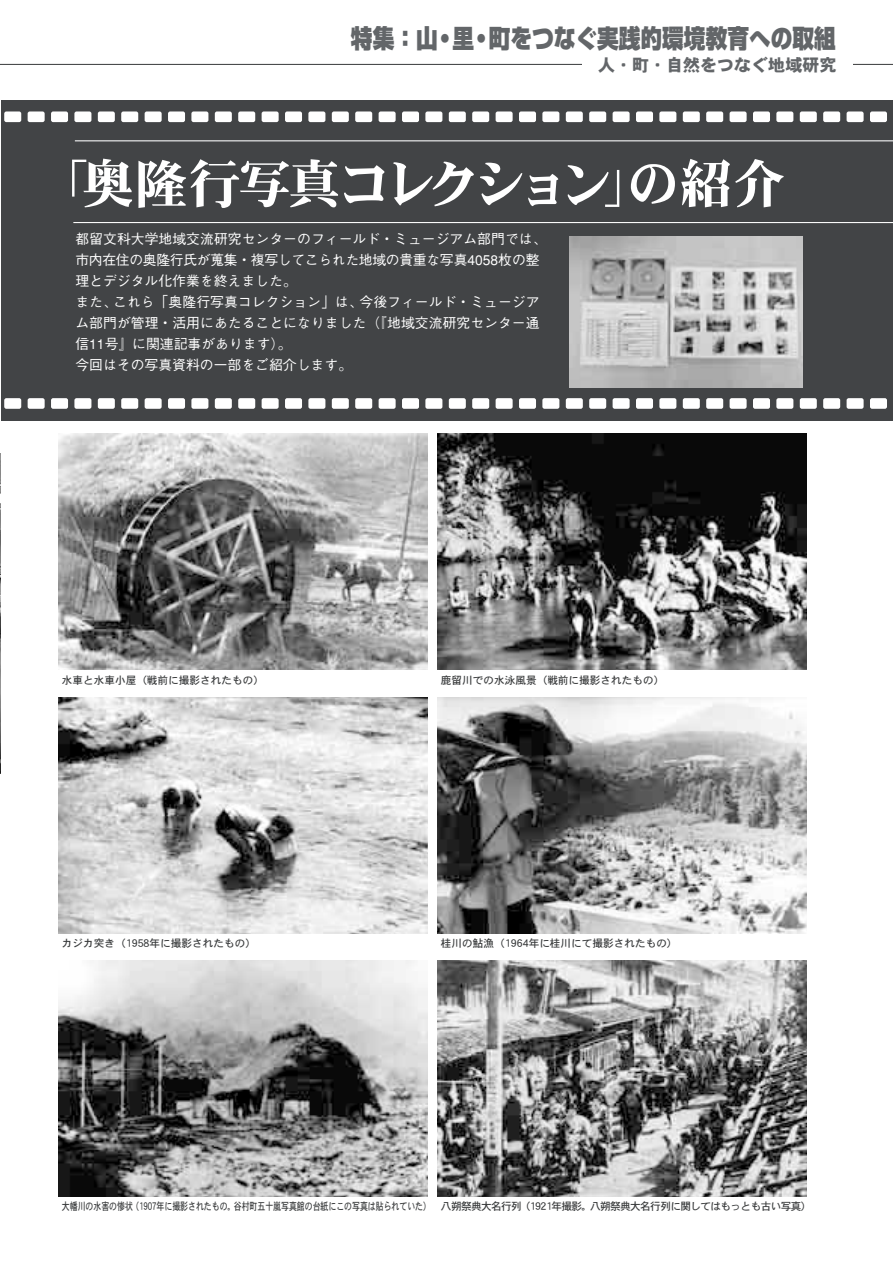
<style>
.page{position:relative;width:893px;height:1263px;background:#fff}
.page>*{position:absolute;margin:0;border:0;box-sizing:border-box;transform-origin:0 0}
.t1{font:53.1px "DFPHS Mincho CID W9";letter-spacing:-.065em;color:#fff}
.t2{font:900 25.5px "Shin Go";color:#636669;scale:.85 1}
.t3{font:16.95px "DFPHS Gothic CID W9";color:#636669}
.t4{font:500 13.8px/21px "Gothic BBB";color:#fff}
.t5{font:10.65px "DFPHS Gothic CID W5";letter-spacing:-.01em;color:#383a3b;scale:.75 1}
.t6{font:10.65px "DFPHS Gothic CID W5";letter-spacing:-.01em;color:#383a3b}
.s1{font-family:"DFPHS Mincho CID W5"}
</style>
<div class="page">
<div style="left:2px;top:101px;width:890px;height:320px;background:#424446"></div>
<hr style="left:75px;top:140px;width:817px;height:1px;background:#fff">
<hr style="left:73px;top:222px;width:819px;height:1px;background:#fff">
<div style="left:4px;top:111px;width:17px;height:11px;background:#fff;border-radius:2px"></div>
<div style="left:28px;top:111px;width:17px;height:11px;background:#fff;border-radius:2px"></div>
<div style="left:51px;top:111px;width:17px;height:11px;background:#fff;border-radius:2px"></div>
<div style="left:74px;top:111px;width:17px;height:11px;background:#fff;border-radius:2px"></div>
<div style="left:98px;top:111px;width:17px;height:11px;background:#fff;border-radius:2px"></div>
<div style="left:121px;top:111px;width:17px;height:11px;background:#fff;border-radius:2px"></div>
<div style="left:145px;top:111px;width:17px;height:11px;background:#fff;border-radius:2px"></div>
<div style="left:168px;top:111px;width:17px;height:11px;background:#fff;border-radius:2px"></div>
<div style="left:191px;top:111px;width:17px;height:11px;background:#fff;border-radius:2px"></div>
<div style="left:215px;top:111px;width:17px;height:11px;background:#fff;border-radius:2px"></div>
<div style="left:238px;top:111px;width:17px;height:11px;background:#fff;border-radius:2px"></div>
<div style="left:261px;top:111px;width:17px;height:11px;background:#fff;border-radius:2px"></div>
<div style="left:285px;top:111px;width:17px;height:11px;background:#fff;border-radius:2px"></div>
<div style="left:308px;top:111px;width:17px;height:11px;background:#fff;border-radius:2px"></div>
<div style="left:332px;top:111px;width:17px;height:11px;background:#fff;border-radius:2px"></div>
<div style="left:355px;top:111px;width:17px;height:11px;background:#fff;border-radius:2px"></div>
<div style="left:378px;top:111px;width:17px;height:11px;background:#fff;border-radius:2px"></div>
<div style="left:402px;top:111px;width:17px;height:11px;background:#fff;border-radius:2px"></div>
<div style="left:425px;top:111px;width:17px;height:11px;background:#fff;border-radius:2px"></div>
<div style="left:449px;top:111px;width:17px;height:11px;background:#fff;border-radius:2px"></div>
<div style="left:472px;top:111px;width:17px;height:11px;background:#fff;border-radius:2px"></div>
<div style="left:495px;top:111px;width:17px;height:11px;background:#fff;border-radius:2px"></div>
<div style="left:519px;top:111px;width:17px;height:11px;background:#fff;border-radius:2px"></div>
<div style="left:542px;top:111px;width:17px;height:11px;background:#fff;border-radius:2px"></div>
<div style="left:565px;top:111px;width:18px;height:11px;background:#fff;border-radius:2px"></div>
<div style="left:589px;top:111px;width:17px;height:11px;background:#fff;border-radius:2px"></div>
<div style="left:612px;top:111px;width:17px;height:11px;background:#fff;border-radius:2px"></div>
<div style="left:636px;top:111px;width:17px;height:11px;background:#fff;border-radius:2px"></div>
<div style="left:659px;top:111px;width:17px;height:11px;background:#fff;border-radius:2px"></div>
<div style="left:682px;top:111px;width:17px;height:11px;background:#fff;border-radius:2px"></div>
<div style="left:706px;top:111px;width:17px;height:11px;background:#fff;border-radius:2px"></div>
<div style="left:729px;top:111px;width:17px;height:11px;background:#fff;border-radius:2px"></div>
<div style="left:753px;top:111px;width:17px;height:11px;background:#fff;border-radius:2px"></div>
<div style="left:776px;top:111px;width:17px;height:11px;background:#fff;border-radius:2px"></div>
<div style="left:799px;top:111px;width:17px;height:11px;background:#fff;border-radius:2px"></div>
<div style="left:823px;top:111px;width:17px;height:11px;background:#fff;border-radius:2px"></div>
<div style="left:846px;top:111px;width:17px;height:11px;background:#fff;border-radius:2px"></div>
<div style="left:870px;top:111px;width:17px;height:11px;background:#fff;border-radius:2px"></div>
<div style="left:4px;top:398px;width:17px;height:11px;background:#fff;border-radius:2px"></div>
<div style="left:28px;top:398px;width:17px;height:11px;background:#fff;border-radius:2px"></div>
<div style="left:51px;top:398px;width:17px;height:11px;background:#fff;border-radius:2px"></div>
<div style="left:74px;top:398px;width:17px;height:11px;background:#fff;border-radius:2px"></div>
<div style="left:98px;top:398px;width:17px;height:11px;background:#fff;border-radius:2px"></div>
<div style="left:121px;top:398px;width:17px;height:11px;background:#fff;border-radius:2px"></div>
<div style="left:145px;top:398px;width:17px;height:11px;background:#fff;border-radius:2px"></div>
<div style="left:168px;top:398px;width:17px;height:11px;background:#fff;border-radius:2px"></div>
<div style="left:191px;top:398px;width:17px;height:11px;background:#fff;border-radius:2px"></div>
<div style="left:215px;top:398px;width:17px;height:11px;background:#fff;border-radius:2px"></div>
<div style="left:238px;top:398px;width:17px;height:11px;background:#fff;border-radius:2px"></div>
<div style="left:261px;top:398px;width:17px;height:11px;background:#fff;border-radius:2px"></div>
<div style="left:285px;top:398px;width:17px;height:11px;background:#fff;border-radius:2px"></div>
<div style="left:308px;top:398px;width:17px;height:11px;background:#fff;border-radius:2px"></div>
<div style="left:332px;top:398px;width:17px;height:11px;background:#fff;border-radius:2px"></div>
<div style="left:355px;top:398px;width:17px;height:11px;background:#fff;border-radius:2px"></div>
<div style="left:378px;top:398px;width:17px;height:11px;background:#fff;border-radius:2px"></div>
<div style="left:402px;top:398px;width:17px;height:11px;background:#fff;border-radius:2px"></div>
<div style="left:425px;top:398px;width:17px;height:11px;background:#fff;border-radius:2px"></div>
<div style="left:449px;top:398px;width:17px;height:11px;background:#fff;border-radius:2px"></div>
<div style="left:472px;top:398px;width:17px;height:11px;background:#fff;border-radius:2px"></div>
<div style="left:495px;top:398px;width:17px;height:11px;background:#fff;border-radius:2px"></div>
<div style="left:519px;top:398px;width:17px;height:11px;background:#fff;border-radius:2px"></div>
<div style="left:542px;top:398px;width:17px;height:11px;background:#fff;border-radius:2px"></div>
<div style="left:565px;top:398px;width:18px;height:11px;background:#fff;border-radius:2px"></div>
<div style="left:589px;top:398px;width:17px;height:11px;background:#fff;border-radius:2px"></div>
<div style="left:612px;top:398px;width:17px;height:11px;background:#fff;border-radius:2px"></div>
<div style="left:636px;top:398px;width:17px;height:11px;background:#fff;border-radius:2px"></div>
<div style="left:659px;top:398px;width:17px;height:11px;background:#fff;border-radius:2px"></div>
<div style="left:682px;top:398px;width:17px;height:11px;background:#fff;border-radius:2px"></div>
<div style="left:706px;top:398px;width:17px;height:11px;background:#fff;border-radius:2px"></div>
<div style="left:729px;top:398px;width:17px;height:11px;background:#fff;border-radius:2px"></div>
<div style="left:753px;top:398px;width:17px;height:11px;background:#fff;border-radius:2px"></div>
<div style="left:776px;top:398px;width:17px;height:11px;background:#fff;border-radius:2px"></div>
<div style="left:799px;top:398px;width:17px;height:11px;background:#fff;border-radius:2px"></div>
<div style="left:823px;top:398px;width:17px;height:11px;background:#fff;border-radius:2px"></div>
<div style="left:846px;top:398px;width:17px;height:11px;background:#fff;border-radius:2px"></div>
<div style="left:870px;top:398px;width:17px;height:11px;background:#fff;border-radius:2px"></div>
<img style="left:58px;top:434px;width:369px;height:236px">
<img style="left:437px;top:434px;width:369px;height:236px">
<img style="left:58px;top:697px;width:369px;height:236px">
<img style="left:437px;top:697px;width:369px;height:236px">
<img style="left:58px;top:960px;width:369px;height:236px">
<img style="left:437px;top:960px;width:369px;height:236px">
<img style="left:570px;top:237px;width:232px;height:150px">
<hr style="left:0;top:64px;width:892px;height:1px;background:#383a3b">
<img style="left:0;top:453px;width:1px;height:321px">
<div style="left:582px;top:55px;width:270px;height:30px;background:#fff"></div>
<h2 class="t2" style="left:351px;top:29px;width:572px">特集：山・里・町をつなぐ実践的環境教育への取組</h2>
<p class="t3" style="left:598px;top:59px;width:240px">人・町・自然をつなぐ地域研究</p>
<h1 class="t1" style="left:35px;top:163px;width:752px"><span class="s1">「</span>奥隆行写真コレクション<span class="s1">」</span>の紹介</h1>
<p class="t4" style="left:75px;top:231px;width:472px">都留文科大学地域交流研究センターのフィールド・ミュージアム部門では、市内在住の奥隆行氏が蒐集・複写してこられた地域の貴重な写真4058枚の整理とデジタル化作業を終えました。<br>また、これら「奥隆行写真コレクション」は、今後フィールド・ミュージアム部門が管理・活用にあたることになりました（『地域交流研究センター通信11号』に関連記事があります）。<br>今回はその写真資料の一部をご紹介します。</p>
<p class="t6" style="left:62px;top:676px;width:203px">水車と水車小屋（戦前に撮影されたもの）</p>
<p class="t6" style="left:441px;top:676px;width:225px">鹿留川での水泳風景（戦前に撮影されたもの）</p>
<p class="t6" style="left:62px;top:939px;width:195px">カジカ突き（1958年に撮影されたもの）</p>
<p class="t6" style="left:441px;top:939px;width:238px">桂川の鮎漁（1964年に桂川にて撮影されたもの）</p>
<p class="t5" style="left:62px;top:1202px;width:1000px">大幡川の水害の惨状（1907年に撮影されたもの。谷村町五十嵐写真館の台紙にこの写真は貼られていた） 八朔祭典大名行列（1921年撮影。八朔祭典大名行列に関してはもっとも古い写真）</p>
</div>
